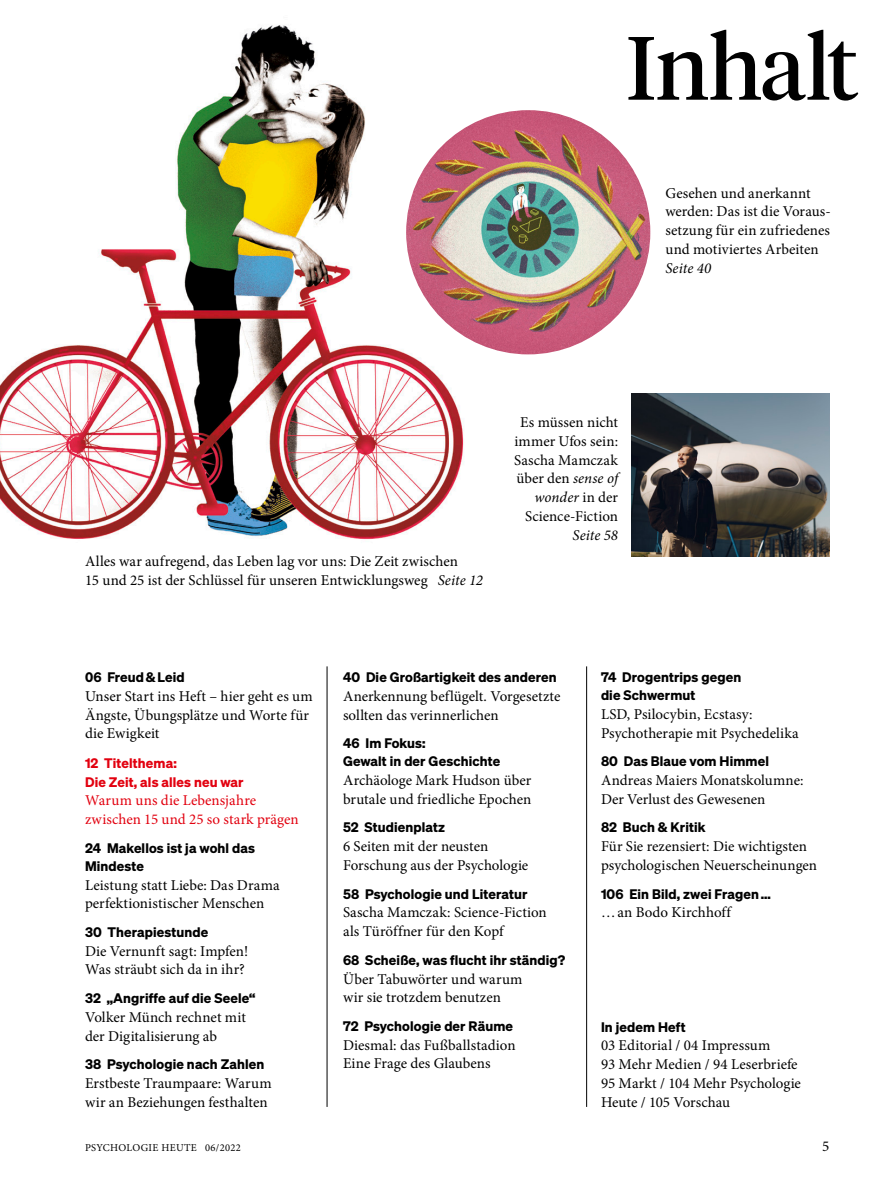
<style>
.page{position:relative;width:893px;height:1191px;background:#fff}
.page>*{position:absolute;margin:0;border:0;box-sizing:border-box;transform-origin:0 0}
.t1{font:89.25px "Tiempos Headline";letter-spacing:-.01em;color:#000}
.t2{font:15px/18.8px "Minion Pro";color:#000}
.t3{font:15px/18.8px "Minion Pro";letter-spacing:.005em;color:#e2000f}
.t4{font:italic 15px "Minion Pro";letter-spacing:.005em;color:#000}
.t5{font:13.5px/18px "Sohne Dreiviertelfett";letter-spacing:.01em;color:#000}
.t6{font:13.5px/18.8px "Sohne Dreiviertelfett";letter-spacing:.01em;color:#e2000f}
.t7{font:10.5px "Minion Pro";letter-spacing:.03em;color:#000}
.s1{font-style:italic}
</style>
<div class="page">
<img style="left:0;top:25px;width:474px;height:515px">
<img style="left:632px;top:393px;width:197px;height:163px">
<hr style="left:327px;top:666px;width:1px;height:441px;background:#000">
<hr style="left:586px;top:666px;width:1px;height:441px;background:#000">
<img style="left:406px;top:110px;width:244px;height:244px;border-radius:122px">
<h1 class="t1" style="left:626px;top:7px;width:234px">Inhalt</h1>
<p class="t2" style="left:665px;top:183px;width:167px">Gesehen und anerkannt werden: Das ist die Voraus&shy;setzung für ein zufriedenes und motiviertes Arbeiten</p>
<p class="t4" style="left:665px;top:257px;width:47px">Seite 40</p>
<p class="t2" style="left:85px;top:552px;width:400px">Alles war aufregend, das Leben lag vor uns: Die Zeit zwischen<br>15 und 25 ist der Schlüssel für unseren Entwicklungsweg <span class="s1">Seite 12</span></p>
<p class="t2" style="left:514px;top:413px;width:105px;text-align:right">Es müssen nicht immer Ufos sein:<br>Sascha Mamczak über den <span class="s1">sense of wonder</span> in der<br>Science-Fiction</p>
<p class="t4" style="left:573px;top:524px;width:47px">Seite 58</p>
<p class="t5" style="left:85px;top:668px;width:101px">06 Freud &amp; Leid</p>
<p class="t2" style="left:85px;top:687px;width:229px">Unser Start ins Heft – hier geht es um<br>Ängste, Übungsplätze und Worte für die Ewigkeit</p>
<p class="t6" style="left:85px;top:753px;width:160px">12 Titelthema:<br>Die Zeit, als alles neu war</p>
<p class="t3" style="left:85px;top:791px;width:215px">Warum uns die Lebensjahre zwischen 15 und 25 so stark prägen</p>
<p class="t5" style="left:85px;top:838px;width:171px">24 Makellos ist ja wohl das<br>Mindeste</p>
<p class="t2" style="left:85px;top:875px;width:196px">Leistung statt Liebe: Das Drama perfektionistischer Menschen</p>
<p class="t5" style="left:85px;top:922px;width:125px">30 Therapiestunde</p>
<p class="t2" style="left:85px;top:941px;width:165px">Die Vernunft sagt: Impfen!<br>Was sträubt sich da in ihr?</p>
<p class="t5" style="left:85px;top:988px;width:172px">32 „Angriffe auf die Seele“</p>
<p class="t2" style="left:85px;top:1007px;width:162px">Volker Münch rechnet mit der Digitalisierung ab</p>
<p class="t5" style="left:85px;top:1055px;width:181px">38 Psychologie nach Zahlen</p>
<p class="t2" style="left:85px;top:1073px;width:188px">Erstbeste Traumpaare: Warum wir an Beziehungen festhalten</p>
<p class="t5" style="left:343px;top:668px;width:215px">40 Die Großartigkeit des anderen</p>
<p class="t2" style="left:343px;top:687px;width:219px">Anerkennung beflügelt. Vorgesetzte sollten das verinnerlichen</p>
<p class="t5" style="left:343px;top:734px;width:159px">46 Im Fokus:<br>Gewalt in der Geschichte</p>
<p class="t2" style="left:343px;top:771px;width:190px">Archäologe Mark Hudson über brutale und friedliche Epochen</p>
<p class="t5" style="left:343px;top:818px;width:104px">52 Studienplatz</p>
<p class="t2" style="left:343px;top:837px;width:187px">6 Seiten mit der neusten<br>Forschung aus der Psychologie</p>
<p class="t5" style="left:343px;top:884px;width:186px">58 Psychologie und Literatur</p>
<p class="t2" style="left:343px;top:903px;width:205px">Sascha Mamczak: Science-Fiction als Türöffner für den Kopf</p>
<p class="t5" style="left:343px;top:950px;width:224px">68 Scheiße, was flucht ihr ständig?</p>
<p class="t2" style="left:343px;top:969px;width:181px">Über Tabuwörter und warum wir sie trotzdem benutzen</p>
<p class="t5" style="left:343px;top:1016px;width:171px">72 Psychologie der Räume</p>
<p class="t2" style="left:343px;top:1035px;width:174px">Diesmal: das Fußballstadion<br>Eine Frage des Glaubens</p>
<p class="t5" style="left:601px;top:668px;width:142px">74 Drogentrips gegen die Schwermut</p>
<p class="t2" style="left:601px;top:705px;width:199px">LSD, Psilocybin, Ecstasy:<br>Psychotherapie mit Psychedelika</p>
<p class="t5" style="left:601px;top:752px;width:169px">80 Das Blaue vom Himmel</p>
<p class="t2" style="left:601px;top:771px;width:204px">Andreas Maiers Monatskolumne:<br>Der Verlust des Gewesenen</p>
<p class="t5" style="left:601px;top:818px;width:106px">82 Buch &amp; Kritik</p>
<p class="t2" style="left:601px;top:837px;width:218px">Für Sie rezensiert: Die wichtigsten psychologischen Neuerscheinungen</p>
<p class="t5" style="left:601px;top:884px;width:171px">106 Ein Bild, zwei Fragen…</p>
<p class="t2" style="left:601px;top:903px;width:131px">…an Bodo Kirchhoff</p>
<p class="t5" style="left:601px;top:1017px;width:86px">In jedem Heft</p>
<p class="t2" style="left:601px;top:1036px;width:202px">03 Editorial / 04 Impressum<br>93 Mehr Medien / 94 Leserbriefe<br>95 Markt / 104 Mehr Psychologie<br>Heute / 105 Vorschau</p>
<p class="t7" style="left:85px;top:1140px;width:157px">PSYCHOLOGIE HEUTE 06/2022</p>
<p class="t2" style="left:822px;top:1136px;width:9px">5</p>
</div>
